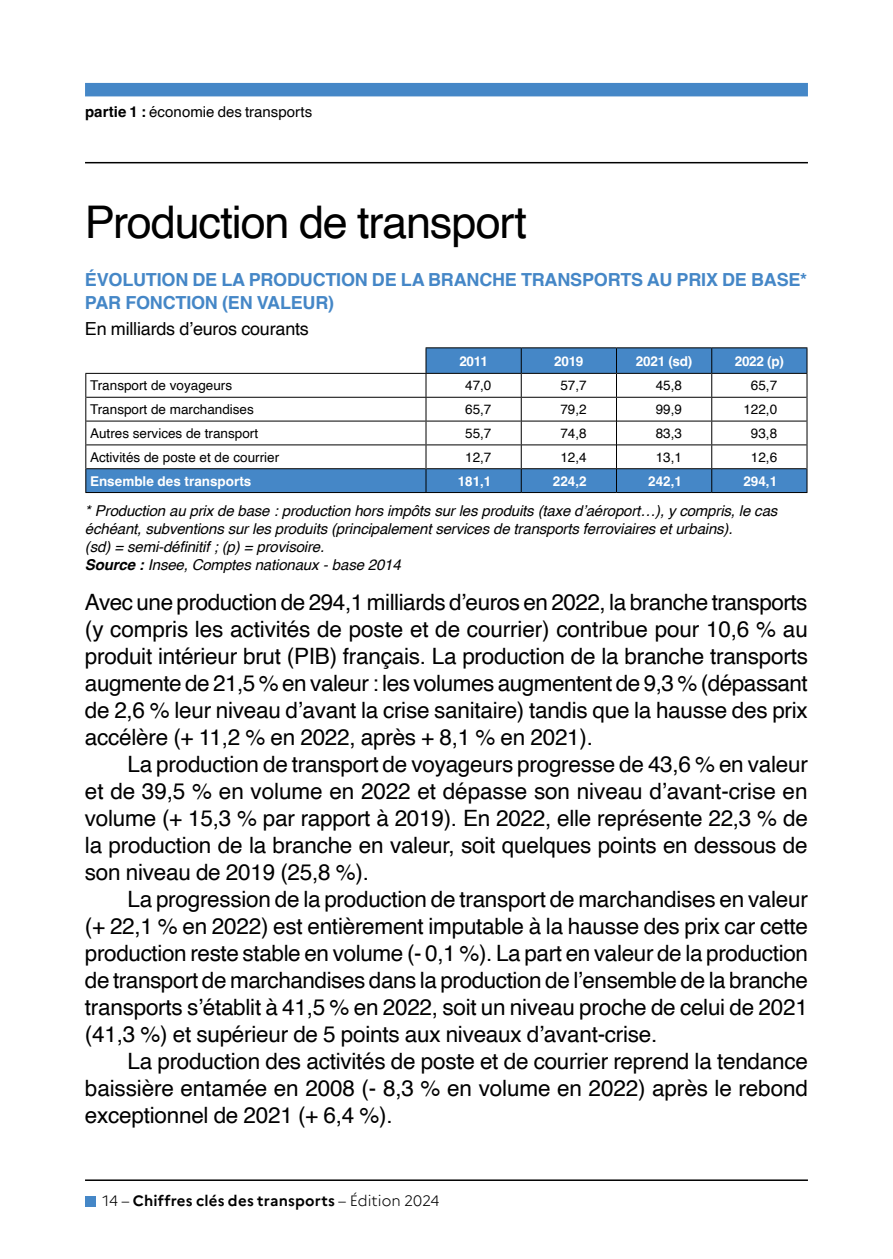
<style>
.page{position:relative;width:893px;height:1259px;background:#fff}
.page>*{position:absolute;margin:0;border:0;box-sizing:border-box;transform-origin:0 0}
.t1{font:45px "Helvetica";letter-spacing:-.025em;color:#000}
.t2{font:22.5px/27px "Helvetica";letter-spacing:-.01em;color:#000;text-align:justify}
.t3{font:700 18px/22.5px "Helvetica";letter-spacing:-.01em;color:#4587c7}
.t4{font:18px "Helvetica";letter-spacing:-.01em;color:#000}
.t5{font:italic 15px/18px "Helvetica";letter-spacing:-.01em;color:#000}
.t6{font:700 15px "Marianne";letter-spacing:.01em;color:#000}
.t7{font:15px "Helvetica";color:#000}
.t8{font:13.5px "Helvetica";color:#000}
.t9{font:700 13.5px "Helvetica";color:#fff}
.s1{font-weight:700}
.s2{font-weight:300}
</style>
<div class="page">
<div style="left:85px;top:83px;width:723px;height:13px;background:#4587c7"></div>
<hr style="left:85px;top:162px;width:723px;height:1px;background:#000">
<hr style="left:85px;top:1179px;width:723px;height:2px;background:#000">
<div style="left:85px;top:1195px;width:11px;height:11px;background:#4587c7"></div>
<svg style="left:86px;top:348px;width:720px;height:144px;fill:#4587c7"></svg>
<svg style="left:86px;top:374px;width:720px;height:94px"></svg>
<svg style="left:711px;top:348px;width:1px;height:144px"></svg>
<hr style="left:86px;top:420px;width:340px;height:1px;background:#000">
<hr style="left:426px;top:420px;width:95px;height:1px;background:#000">
<hr style="left:522px;top:420px;width:94px;height:1px;background:#000">
<hr style="left:617px;top:420px;width:95px;height:1px;background:#000">
<hr style="left:712px;top:420px;width:94px;height:1px;background:#000">
<hr style="left:86px;top:444px;width:340px;height:1px;background:#000">
<hr style="left:426px;top:444px;width:95px;height:1px;background:#000">
<hr style="left:522px;top:444px;width:94px;height:1px;background:#000">
<hr style="left:617px;top:444px;width:95px;height:1px;background:#000">
<hr style="left:712px;top:444px;width:94px;height:1px;background:#000">
<hr style="left:86px;top:468px;width:340px;height:1px;background:#000">
<hr style="left:426px;top:468px;width:95px;height:1px;background:#000">
<hr style="left:522px;top:468px;width:94px;height:1px;background:#000">
<hr style="left:617px;top:468px;width:95px;height:1px;background:#000">
<hr style="left:712px;top:468px;width:94px;height:1px;background:#000">
<hr style="left:85px;top:492px;width:341px;height:1px;background:#000">
<hr style="left:426px;top:492px;width:95px;height:1px;background:#000">
<hr style="left:521px;top:492px;width:95px;height:1px;background:#000">
<hr style="left:616px;top:492px;width:96px;height:1px;background:#000">
<hr style="left:712px;top:492px;width:95px;height:1px;background:#000">
<svg style="left:85px;top:374px;width:1px;height:118px"></svg>
<svg style="left:425px;top:348px;width:1px;height:144px"></svg>
<svg style="left:521px;top:348px;width:1px;height:144px"></svg>
<svg style="left:616px;top:348px;width:1px;height:144px"></svg>
<hr style="left:426px;top:347px;width:95px;height:1px;background:#000">
<hr style="left:521px;top:347px;width:95px;height:1px;background:#000">
<hr style="left:616px;top:347px;width:96px;height:1px;background:#000">
<hr style="left:712px;top:347px;width:95px;height:1px;background:#000">
<svg style="left:806px;top:348px;width:1px;height:144px"></svg>
<hr style="left:85px;top:373px;width:341px;height:1px;background:#000">
<hr style="left:426px;top:373px;width:95px;height:1px;background:#000">
<hr style="left:521px;top:373px;width:95px;height:1px;background:#000">
<hr style="left:616px;top:373px;width:96px;height:1px;background:#000">
<hr style="left:712px;top:373px;width:95px;height:1px;background:#000">
<hr style="left:426px;top:397px;width:95px;height:1px;background:#000">
<hr style="left:521px;top:397px;width:95px;height:1px;background:#000">
<hr style="left:616px;top:397px;width:96px;height:1px;background:#000">
<hr style="left:712px;top:397px;width:94px;height:1px;background:#000">
<hr style="left:86px;top:397px;width:340px;height:1px;background:#000">
<p class="t7" style="left:85px;top:100px;width:229px"><span class="s1">partie 1 :</span> économie des transports</p>
<h1 class="t1" style="left:85px;top:188px;width:444px">Production de transport</h1>
<p class="t3" style="left:85px;top:271px;width:724px">ÉVOLUTION DE LA PRODUCTION DE LA BRANCHE TRANSPORTS AU PRIX DE BASE*<br>PAR FONCTION (EN VALEUR)</p>
<p class="t4" style="left:85px;top:315px;width:226px">En milliards dʼeuros courants</p>
<p class="t9" style="left:459px;top:353px;width:30px">2011</p>
<p class="t9" style="left:554px;top:353px;width:31px">2019</p>
<p class="t9" style="left:636px;top:353px;width:58px">2021 (sd)</p>
<p class="t9" style="left:735px;top:353px;width:51px">2022 (p)</p>
<p class="t8" style="left:90px;top:375px;width:144px">Transport de voyageurs</p>
<p class="t8" style="left:465px;top:375px;width:28px">47,0</p>
<p class="t8" style="left:560px;top:375px;width:28px">57,7</p>
<p class="t8" style="left:656px;top:375px;width:28px">45,8</p>
<p class="t8" style="left:751px;top:375px;width:28px">65,7</p>
<p class="t8" style="left:90px;top:399px;width:165px">Transport de marchandises</p>
<p class="t8" style="left:465px;top:399px;width:28px">65,7</p>
<p class="t8" style="left:560px;top:399px;width:28px">79,2</p>
<p class="t8" style="left:656px;top:399px;width:28px">99,9</p>
<p class="t8" style="left:743px;top:399px;width:35px">122,0</p>
<p class="t8" style="left:90px;top:423px;width:170px">Autres services de transport</p>
<p class="t8" style="left:465px;top:423px;width:28px">55,7</p>
<p class="t8" style="left:560px;top:423px;width:28px">74,8</p>
<p class="t8" style="left:656px;top:423px;width:28px">83,3</p>
<p class="t8" style="left:751px;top:423px;width:28px">93,8</p>
<p class="t8" style="left:90px;top:447px;width:191px">Activités de poste et de courrier</p>
<p class="t8" style="left:465px;top:447px;width:28px">12,7</p>
<p class="t8" style="left:560px;top:447px;width:28px">12,4</p>
<p class="t8" style="left:656px;top:447px;width:28px">13,1</p>
<p class="t8" style="left:751px;top:447px;width:28px">12,6</p>
<p class="t9" style="left:90px;top:473px;width:163px">Ensemble des transports</p>
<p class="t9" style="left:458px;top:473px;width:35px">181,1</p>
<p class="t9" style="left:553px;top:473px;width:35px">224,2</p>
<p class="t9" style="left:648px;top:473px;width:35px">242,1</p>
<p class="t9" style="left:743px;top:473px;width:35px">294,1</p>
<p class="t5" style="left:85px;top:502px;width:694px">* Production au prix de base : production hors impôts sur les produits (taxe dʼaéroport…), y compris, le cas échéant, subventions sur les produits (principalement services de transports ferroviaires et urbains).<br>(sd) = semi-définitif ; (p) = provisoire.<br><span class="s1">Source :</span> Insee, Comptes nationaux - base 2014</p>
<p class="t2" style="left:85px;top:589px;width:724px">Avec une production de 294,1 milliards dʼeuros en 2022, la branche transports (y compris les activités de poste et de courrier) contribue pour 10,6 % au produit intérieur brut (PIB) français. La production de la branche transports augmente de 21,5 % en valeur : les volumes augmentent de 9,3 % (dépassant de 2,6 % leur niveau dʼavant la crise sanitaire) tandis que la hausse des prix accélère (+ 11,2 % en 2022, après + 8,1 % en 2021).</p>
<p class="t2" style="left:85px;top:751px;width:724px;text-indent:43px">La production de transport de voyageurs progresse de 43,6 % en valeur et de 39,5 % en volume en 2022 et dépasse son niveau dʼavant-crise en volume (+ 15,3 % par rapport à 2019). En 2022, elle représente 22,3 % de la production de la branche en valeur, soit quelques points en dessous de son niveau de 2019 (25,8 %).</p>
<p class="t2" style="left:85px;top:886px;width:725px;text-indent:43px">La progression de la production de transport de marchandises en valeur (+ 22,1 % en 2022) est entièrement imputable à la hausse des prix car cette production reste stable en volume (- 0,1 %). La part en valeur de la production de transport de marchandises dans la production de lʼensemble de la branche transports sʼétablit à 41,5 % en 2022, soit un niveau proche de celui de 2021 (41,3 %) et supérieur de 5 points aux niveaux dʼavant-crise.</p>
<p class="t2" style="left:85px;top:1048px;width:724px;text-indent:43px">La production des activités de poste et de courrier reprend la tendance baissière entamée en 2008 (- 8,3 % en volume en 2022) après le rebond exceptionnel de 2021 (+ 6,4 %).</p>
<p class="t6" style="left:103px;top:1189px;width:339px"><span class="s2">14 –</span> Chiffres clés des transports <span class="s2">– Édition 2024</span></p>
</div>
